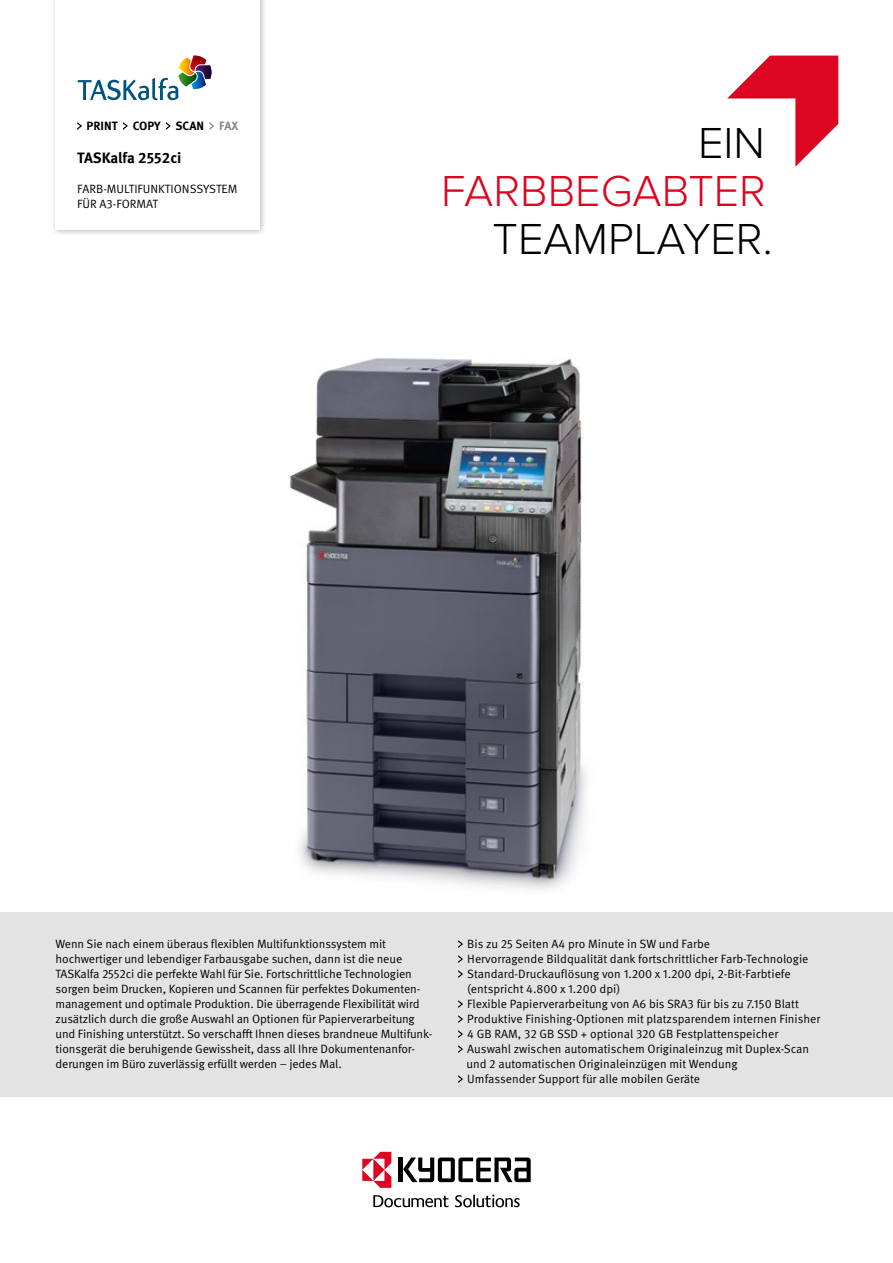
<style>
.page{position:relative;width:893px;height:1263px;background:#fff}
.page>*{position:absolute;margin:0;border:0;box-sizing:border-box;transform-origin:0 0}
.t1{font:300 45px "Proxima Nova";color:#000}
.t2{font:300 45px "Proxima Nova";color:#dc0621}
.t3{font:700 15px "Meta Pro";letter-spacing:-.005em;color:#000}
.t4{font:12px/15px "Meta Pro Norm";letter-spacing:-.01em;color:#000}
.t5{font:700 12px "Meta Pro";color:#000}
.s1{color:#878786}
</style>
<div class="page">
<hr style="left:399px;top:1157px;width:4px;height:25px;background:#000">
<svg style="left:403px;top:1157px;width:128px;height:25px"></svg>
<svg style="left:455px;top:1195px;width:65px;height:12px"></svg>
<svg style="left:373px;top:1195px;width:75px;height:12px"></svg>
<svg style="left:362px;top:1152px;width:29px;height:36px"></svg>
<div style="left:51px;top:0;width:216px;height:236px;background:#000;opacity:.3"></div>
<div style="left:56px;top:0;width:204px;height:230px;background:#fff"></div>
<svg style="left:77px;top:56px;width:134px;height:44px"></svg>
<div style="left:0;top:912px;width:893px;height:184px;background:#e3e3e3"></div>
<svg style="left:727px;top:56px;width:111px;height:111px"></svg>
<svg style="left:77px;top:122px;width:5px;height:8px"></svg>
<svg style="left:123px;top:122px;width:5px;height:8px"></svg>
<svg style="left:166px;top:122px;width:4px;height:8px"></svg>
<svg style="left:209px;top:122px;width:5px;height:8px"></svg>
<svg style="left:458px;top:940px;width:5px;height:8px"></svg>
<svg style="left:458px;top:955px;width:5px;height:8px"></svg>
<svg style="left:458px;top:970px;width:5px;height:8px"></svg>
<svg style="left:458px;top:1000px;width:5px;height:8px"></svg>
<svg style="left:458px;top:1015px;width:5px;height:8px"></svg>
<svg style="left:458px;top:1030px;width:5px;height:8px"></svg>
<svg style="left:458px;top:1045px;width:5px;height:8px"></svg>
<svg style="left:458px;top:1075px;width:5px;height:8px"></svg>
<img style="left:289px;top:358px;width:297px;height:532px">
<p class="t5" style="left:87px;top:116px;width:153px">PRINT COPY SCAN <span class="s1">FAX</span></p>
<p class="t3" style="left:77px;top:146px;width:106px">TASKalfa 2552ci</p>
<p class="t4" style="left:77px;top:181px;width:162px">FARB-MULTIFUNKTIONSSYSTEM<br>FÜR A3-FORMAT</p>
<h1 class="t1" style="left:698px;top:117px;width:68px">EIN</h1>
<h1 class="t2" style="left:441px;top:165px;width:326px">FARBBEGABTER</h1>
<h1 class="t1" style="left:493px;top:213px;width:281px">TEAMPLAYER.</h1>
<p class="t4" style="left:56px;top:935px;width:378px">Wenn Sie nach einem überaus flexiblen Multifunktionssystem mit hochwertiger und lebendiger Farbausgabe suchen, dann ist die neue TASKalfa 2552ci die perfekte Wahl für Sie. Fortschrittliche Technologien sorgen beim Drucken, Kopieren und Scannen für perfektes Dokumenten&shy;management und optimale Produktion. Die überragende Flexibilität wird zusätzlich durch die große Auswahl an Optionen für Papierverarbeitung und Finishing unterstützt. So verschafft Ihnen dieses brandneue Multifunk&shy;tionsgerät die beruhigende Gewissheit, dass all Ihre Dokumentenanfor&shy;derungen im Büro zuverlässig erfüllt werden – jedes Mal.</p>
<p class="t4" style="left:466px;top:935px;width:355px">Bis zu 25 Seiten A4 pro Minute in SW und Farbe<br>Hervorragende Bildqualität dank fortschrittlicher Farb-Technologie Standard-Druckauflösung von 1.200 x 1.200 dpi, 2-Bit-Farbtiefe (entspricht 4.800 x 1.200 dpi)<br>Flexible Papierverarbeitung von A6 bis SRA3 für bis zu 7.150 Blatt Produktive Finishing-Optionen mit platzsparendem internen Finisher 4 GB RAM, 32 GB SSD + optional 320 GB Festplattenspeicher Auswahl zwischen automatischem Originaleinzug mit Duplex-Scan und 2 automatischen Originaleinzügen mit Wendung<br>Umfassender Support für alle mobilen Geräte</p>
</div>
